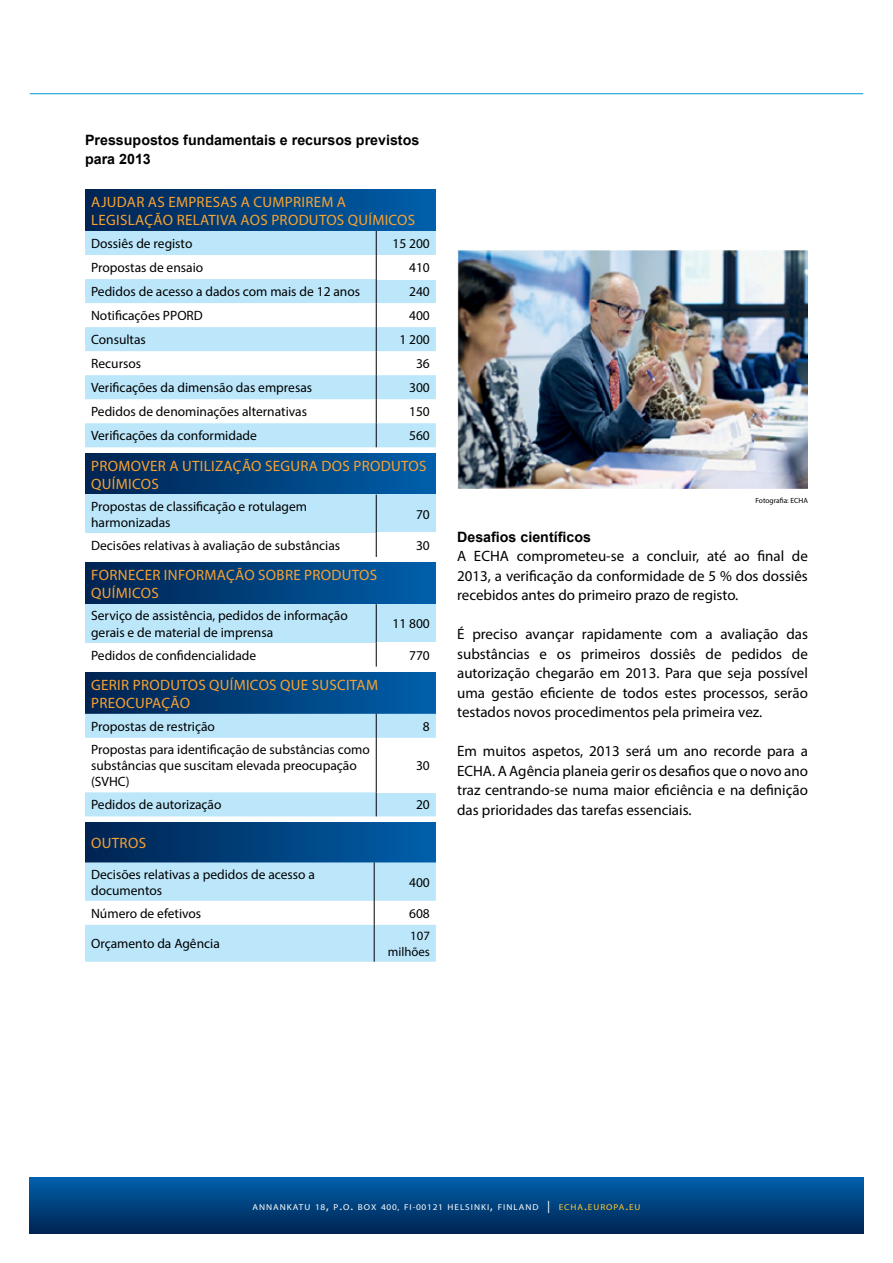
<style>
.page{position:relative;width:893px;height:1263px;background:#fff}
.page>*{position:absolute;margin:0;border:0;box-sizing:border-box;transform-origin:0 0}
.t1{font:15px/19.5px "Myriad Pro";color:#000;text-align:justify}
.t2{font:15px/18px "Myriad Pro";letter-spacing:.02em;color:#f9a231}
.t3{font:700 14.25px/19.5px "Arial";color:#000}
.t4{font:13.5px/16.2px "Myriad Pro";color:#000}
.t5{font:12.75px/15.3px "Myriad Pro";color:#000;text-align:right}
.t6{font:8.55px "Myriad Pro";letter-spacing:.105em;color:#fff;scale:1.08 1}
.t7{font:7.5px "Myriad Pro";color:#000}
.s1{font-size:8.7px}
.s2{font-size:12.15px}
.s3{font-size:8.25px}
.s4{color:#ffc92f}
.s5{font-size:12.15px;color:#ffc92f}
</style>
<div class="page">
<svg style="left:30px;top:1178px;width:833px;height:55px;background:#00417e"></svg>
<hr style="left:30px;top:93px;width:833px;height:1px;background:#0095ce">
<div style="left:85px;top:190px;width:351px;height:41px;background:linear-gradient(to right,#002350,#005fab)"></div>
<svg style="left:85px;top:231px;width:291px;height:216px;fill:#bce7fb"></svg>
<svg style="left:376px;top:231px;width:60px;height:216px"></svg>
<div style="left:85px;top:453px;width:351px;height:42px;background:linear-gradient(to right,#002350,#005fab)"></div>
<div style="left:85px;top:495px;width:291px;height:38px;background:#bce7fb"></div>
<div style="left:376px;top:495px;width:60px;height:38px;background:#bce7fb"></div>
<hr style="left:376px;top:495px;width:1px;height:38px;background:#000">
<svg style="left:376px;top:533px;width:1px;height:24px"></svg>
<div style="left:85px;top:563px;width:351px;height:41px;background:linear-gradient(to right,#002350,#005fab)"></div>
<div style="left:85px;top:604px;width:291px;height:38px;background:#bce7fb"></div>
<div style="left:376px;top:604px;width:60px;height:38px;background:#bce7fb"></div>
<hr style="left:376px;top:604px;width:1px;height:38px;background:#000">
<svg style="left:376px;top:642px;width:1px;height:24px"></svg>
<div style="left:85px;top:672px;width:351px;height:42px;background:linear-gradient(to right,#002350,#005fab)"></div>
<svg style="left:85px;top:714px;width:351px;height:102px"></svg>
<div style="left:85px;top:822px;width:351px;height:40px;background:linear-gradient(to right,#002350,#005fab)"></div>
<svg style="left:85px;top:862px;width:351px;height:100px"></svg>
<hr style="left:374px;top:925px;width:1px;height:37px;background:#000">
<img style="left:457px;top:249px;width:351px;height:239px">
<p class="t3" style="left:85px;top:130px;width:336px">Pressupostos fundamentais e recursos previstos para 2013</p>
<p class="t2" style="left:91px;top:193px;width:326px">AJUDAR AS EMPRESAS A CUMPRIREM A<br>LEGISLAÇÃO RELATIVA AOS PRODUTOS QUÍMICOS</p>
<p class="t4" style="left:91px;top:235px;width:103px">Dossiês de registo</p>
<p class="t4" style="left:392px;top:235px;width:39px">15 200</p>
<p class="t4" style="left:91px;top:259px;width:114px">Propostas de ensaio</p>
<p class="t4" style="left:409px;top:259px;width:22px">410</p>
<p class="t4" style="left:91px;top:283px;width:271px">Pedidos de acesso a dados com mais de 12 anos</p>
<p class="t4" style="left:409px;top:283px;width:22px">240</p>
<p class="t4" style="left:91px;top:307px;width:113px">Notificações PPORD</p>
<p class="t4" style="left:409px;top:307px;width:22px">400</p>
<p class="t4" style="left:91px;top:331px;width:56px">Consultas</p>
<p class="t4" style="left:399px;top:331px;width:32px">1 200</p>
<p class="t4" style="left:91px;top:355px;width:52px">Recursos</p>
<p class="t4" style="left:416px;top:355px;width:15px">36</p>
<p class="t4" style="left:91px;top:379px;width:223px">Verificações da dimensão das empresas</p>
<p class="t4" style="left:409px;top:379px;width:22px">300</p>
<p class="t4" style="left:91px;top:403px;width:218px">Pedidos de denominações alternativas</p>
<p class="t4" style="left:409px;top:403px;width:22px">150</p>
<p class="t4" style="left:91px;top:427px;width:167px">Verificações da conformidade</p>
<p class="t4" style="left:409px;top:427px;width:22px">560</p>
<p class="t2" style="left:91px;top:456px;width:337px">PROMOVER A UTILIZAÇÃO SEGURA DOS PRODUTOS<br>QUÍMICOS</p>
<p class="t4" style="left:91px;top:498px;width:218px">Propostas de classificação e rotulagem harmonizadas</p>
<p class="t4" style="left:416px;top:506px;width:15px">70</p>
<p class="t4" style="left:91px;top:537px;width:251px">Decisões relativas à avaliação de substâncias</p>
<p class="t4" style="left:416px;top:537px;width:15px">30</p>
<p class="t2" style="left:91px;top:566px;width:288px">FORNECER INFORMAÇÃO SOBRE PRODUTOS<br>QUÍMICOS</p>
<p class="t4" style="left:91px;top:607px;width:258px">Serviço de assistência, pedidos de informação gerais e de material de imprensa</p>
<p class="t4" style="left:392px;top:616px;width:39px">11 800</p>
<p class="t4" style="left:91px;top:647px;width:167px">Pedidos de confidencialidade</p>
<p class="t4" style="left:409px;top:647px;width:22px">770</p>
<p class="t2" style="left:91px;top:675px;width:288px">GERIR PRODUTOS QUÍMICOS QUE SUSCITAM<br>PREOCUPAÇÃO</p>
<p class="t4" style="left:91px;top:718px;width:125px">Propostas de restrição</p>
<p class="t4" style="left:423px;top:718px;width:8px">8</p>
<p class="t4" style="left:91px;top:741px;width:280px">Propostas para identificação de substâncias como substâncias que suscitam elevada preocupação (SVHC)</p>
<p class="t4" style="left:416px;top:757px;width:15px">30</p>
<p class="t4" style="left:91px;top:797px;width:132px">Pedidos de autorização</p>
<p class="t4" style="left:416px;top:797px;width:15px">20</p>
<p class="t2" style="left:91px;top:834px;width:56px">OUTROS</p>
<p class="t4" style="left:91px;top:866px;width:225px">Decisões relativas a pedidos de acesso a documentos</p>
<p class="t4" style="left:409px;top:874px;width:22px">400</p>
<p class="t4" style="left:91px;top:905px;width:112px">Número de efetivos</p>
<p class="t4" style="left:409px;top:905px;width:22px">608</p>
<p class="t4" style="left:91px;top:935px;width:130px">Orçamento da Agência</p>
<p class="t5" style="left:388px;top:928px;width:44px">107 milhões</p>
<p class="t7" style="left:755px;top:495px;width:54px">Fotografia: ECHA</p>
<p class="t3" style="left:457px;top:527px;width:135px">Desafios científicos</p>
<p class="t1" style="left:457px;top:546px;width:352px">A ECHA comprometeu-se a concluir, até ao final de 2013, a verificação da conformidade de 5 % dos dossiês recebidos antes do primeiro prazo de registo.</p>
<p class="t1" style="left:457px;top:624px;width:352px">É preciso avançar rapidamente com a avaliação das substâncias e os primeiros dossiês de pedidos de autorização chegarão em 2013. Para que seja possível uma gestão eficiente de todos estes processos, serão testados novos procedimentos pela primeira vez.</p>
<p class="t1" style="left:457px;top:741px;width:352px">Em muitos aspetos, 2013 será um ano recorde para a ECHA. A Agência planeia gerir os desafios que o novo ano traz centrando-se numa maior eficiência e na definição das prioridades das tarefas essenciais.</p>
<p class="t6" style="left:252px;top:1202px;width:361px">ANNANKATU <span class="s1">18</span><span class="s2">,</span> P<span class="s2">.</span>O<span class="s2">.</span> BOX <span class="s1">400,</span> FI<span class="s3">-</span><span class="s1">00121</span> HELSINKI<span class="s2">,</span> FINLAND <span class="s2">|</span> <span class="s4">ECHA</span><span class="s5">.</span><span class="s4">EUROPA</span><span class="s5">.</span><span class="s4">EU</span></p>
</div>
